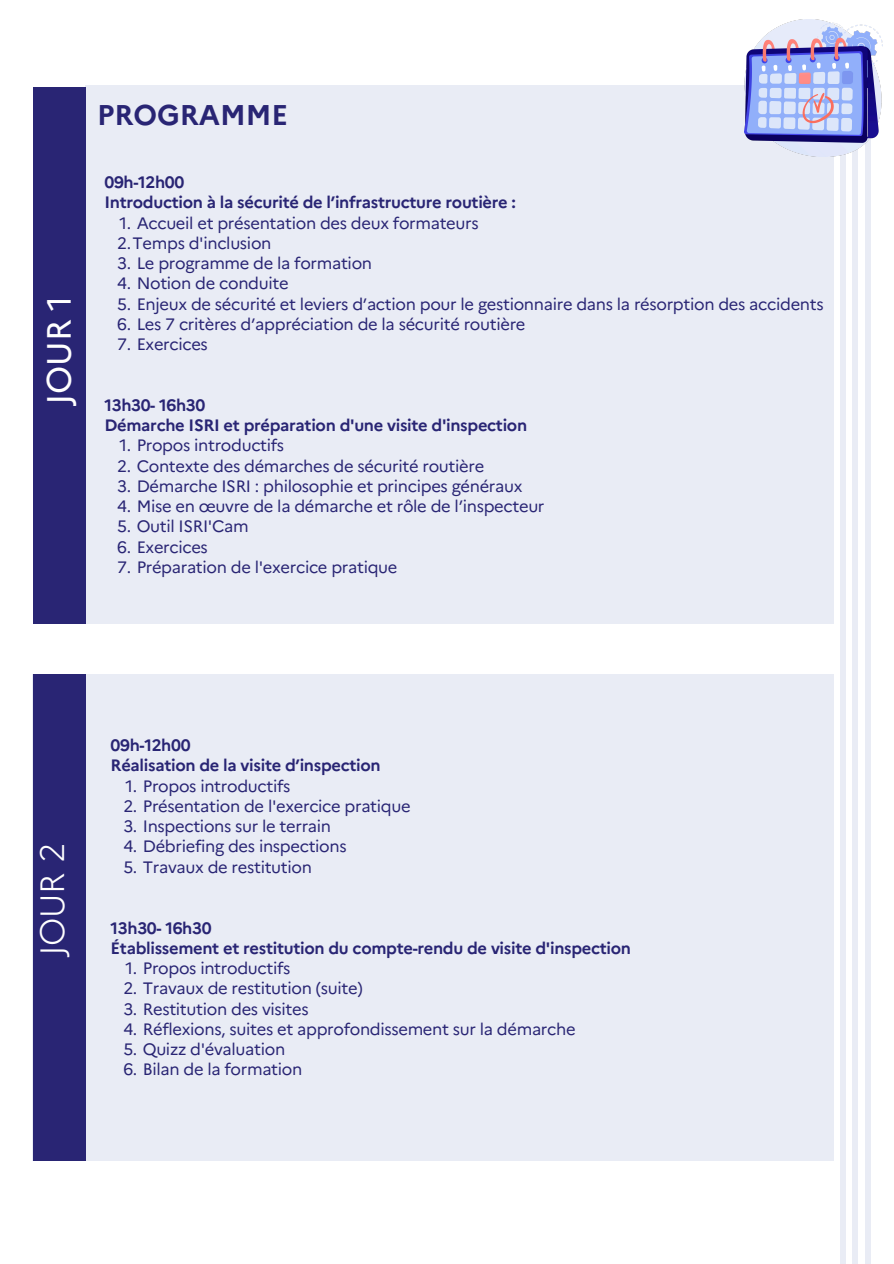
<style>
.page{position:relative;width:894px;height:1264px;background:#fff}
.page>*{position:absolute;margin:0;border:0;box-sizing:border-box;transform-origin:0 0}
.t1{font:300 33.6px "Marianne";color:#fff}
.t2{font:33.6px "Marianne";color:#fff}
.t3{font:700 28.5px "Marianne";color:#292574}
.t4{font:16.5px "Marianne";letter-spacing:-.02em;color:#292574}
.t5{font:700 16.5px/20.2px "Marianne";letter-spacing:-.02em;color:#292574}
</style>
<div class="page">
<div style="left:33px;top:674px;width:800px;height:487px;background:#e9ecf5"></div>
<div style="left:85px;top:85px;width:748px;height:538px;background:#e9ecf5"></div>
<div style="left:33px;top:87px;width:52px;height:536px;background:#292574"></div>
<div style="left:33px;top:674px;width:52px;height:487px;background:#292574"></div>
<div style="left:839px;top:77px;width:6px;height:1186px;background:#e9ecf5"></div>
<div style="left:852px;top:77px;width:5px;height:1186px;background:#e9ecf5"></div>
<div style="left:864px;top:77px;width:6px;height:1186px;background:#e9ecf5"></div>
<img style="left:744px;top:20px;width:137px;height:136px">
<h1 class="t2" style="left:38px;top:405px;width:111px;rotate:-90deg">JOUR 1</h1>
<h3 class="t3" style="left:97px;top:97px;width:192px">PROGRAMME</h3>
<p class="t5" style="left:104px;top:172px;width:413px">09h-12h00<br>Introduction à la sécurité de l’infrastructure routière :</p>
<p class="t4" style="left:119px;top:213px;width:360px">1. Accueil et présentation des deux formateurs</p>
<p class="t4" style="left:117px;top:233px;width:156px">2.Temps d'inclusion</p>
<p class="t4" style="left:117px;top:253px;width:256px">3. Le programme de la formation</p>
<p class="t4" style="left:117px;top:273px;width:173px">4. Notion de conduite</p>
<p class="t4" style="left:117px;top:294px;width:707px">5. Enjeux de sécurité et leviers d’action pour le gestionnaire dans la résorption des accidents</p>
<p class="t4" style="left:117px;top:314px;width:410px">6. Les 7 critères d’appréciation de la sécurité routière</p>
<h3 class="t4" style="left:117px;top:334px;width:92px">7. Exercices</h3>
<p class="t5" style="left:104px;top:395px;width:424px">13h30- 16h30<br>Démarche ISRI et préparation d'une visite d'inspection</p>
<p class="t4" style="left:119px;top:435px;width:166px">1. Propos introductifs</p>
<p class="t4" style="left:117px;top:456px;width:368px">2. Contexte des démarches de sécurité routière</p>
<p class="t4" style="left:117px;top:476px;width:407px">3. Démarche ISRI : philosophie et principes généraux</p>
<p class="t4" style="left:117px;top:496px;width:428px">4. Mise en œuvre de la démarche et rôle de l’inspecteur</p>
<p class="t4" style="left:117px;top:516px;width:133px">5. Outil ISRI'Cam</p>
<p class="t4" style="left:117px;top:537px;width:92px">6. Exercices</p>
<h1 class="t4" style="left:117px;top:557px;width:282px">7. Préparation de l'exercice pratique</h1>
<p class="t1" style="left:32px;top:956px;width:115px;rotate:-90deg">JOUR 2</p>
<h3 class="t5" style="left:111px;top:735px;width:271px">09h-12h00<br>Réalisation de la visite d’inspection</h3>
<p class="t4" style="left:126px;top:775px;width:166px">1. Propos introductifs</p>
<p class="t4" style="left:123px;top:796px;width:289px">2. Présentation de l'exercice pratique</p>
<p class="t4" style="left:123px;top:816px;width:209px">3. Inspections sur le terrain</p>
<p class="t4" style="left:123px;top:836px;width:225px">4. Débriefing des inspections</p>
<p class="t4" style="left:123px;top:856px;width:190px">5. Travaux de restitution</p>
<h3 class="t5" style="left:111px;top:917px;width:522px">13h30- 16h30<br>Établissement et restitution du compte-rendu de visite d'inspection</h3>
<p class="t4" style="left:126px;top:958px;width:166px">1. Propos introductifs</p>
<p class="t4" style="left:123px;top:978px;width:241px">2. Travaux de restitution (suite)</p>
<p class="t4" style="left:123px;top:998px;width:187px">3. Restitution des visites</p>
<p class="t4" style="left:123px;top:1018px;width:453px">4. Réflexions, suites et approfondissement sur la démarche</p>
<p class="t4" style="left:123px;top:1039px;width:163px">5. Quizz d'évaluation</p>
<p class="t4" style="left:123px;top:1059px;width:180px">6. Bilan de la formation</p>
</div>
